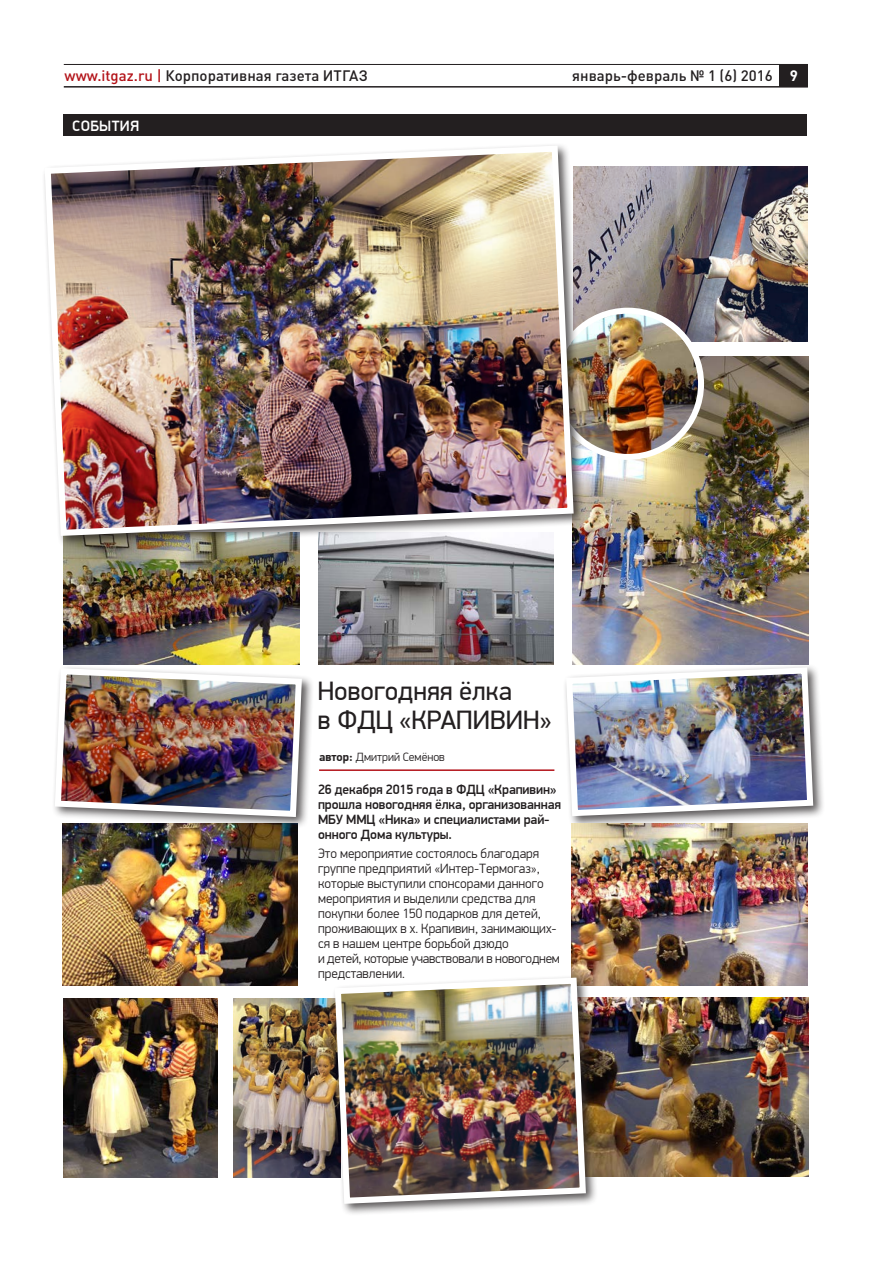
<style>
.page{position:relative;width:893px;height:1263px;background:#fff}
.page>*{position:absolute;margin:0;border:0;box-sizing:border-box;transform-origin:0 0}
.t1{font:26.7px/28.8px "PF Din Display Pro";color:#231f20}
.t2{font:500 15px "DIN Pro";color:#231f20}
.t3{font:500 15px "PF Din Display Pro";letter-spacing:.02em;color:#fff}
.t4{font:300 13.5px/15px "PF Din Display Pro";color:#231f20}
.t5{font:500 13.5px/15px "PF Din Display Pro";letter-spacing:-.01em;color:#231f20}
.t6{font:300 12px "PF Din Display Pro";color:#231f20}
.s1{color:#b31319}
.s2{font-weight:700;color:#fff}
.s3{font-weight:700}
</style>
<div class="page">
<hr style="left:64px;top:64px;width:744px;height:1px;background:#231f20">
<hr style="left:64px;top:86px;width:744px;height:2px;background:#231f20">
<div style="left:780px;top:64px;width:28px;height:23px;background:#231f20"></div>
<img style="left:63px;top:829px;width:234px;height:157px">
<div style="left:64px;top:115px;width:743px;height:21px;background:#231f20"></div>
<hr style="left:319px;top:769px;width:235px;height:2px;background:#b31319">
<div style="left:52px;top:665px;width:262px;height:164px;background:#231f20;opacity:.75"></div>
<img style="left:52px;top:665px;width:253px;height:155px">
<div style="left:563px;top:664px;width:262px;height:164px;background:#231f20;opacity:.75"></div>
<img style="left:563px;top:664px;width:253px;height:155px">
<img style="left:572px;top:356px;width:237px;height:308px">
<img style="left:233px;top:998px;width:99px;height:179px">
<img style="left:319px;top:548px;width:234px;height:116px">
<img style="left:64px;top:548px;width:235px;height:116px">
<img style="left:572px;top:824px;width:235px;height:161px">
<img style="left:598px;top:998px;width:211px;height:179px">
<img style="left:586px;top:167px;width:221px;height:175px">
<img style="left:64px;top:998px;width:154px;height:179px">
<img style="left:586px;top:311px;width:115px;height:146px">
<div style="left:552px;top:308px;width:152px;height:152px;border:6px solid #fff;border-radius:50%"></div>
<div style="left:332px;top:974px;width:266px;height:242px;background:#231f20;opacity:.75"></div>
<img style="left:332px;top:974px;width:257px;height:233px">
<div style="left:41px;top:142px;width:545px;height:406px;background:#231f20;opacity:.75"></div>
<img style="left:42px;top:142px;width:535px;height:397px">
<p class="t2" style="left:65px;top:65px;width:305px"><span class="s1">www.itgaz.ru |</span> Корпоративная газета ИТГАЗ</p>
<p class="t2" style="left:572px;top:65px;width:227px">январь-февраль № 1 (6) 2016 <span class="s2">9</span></p>
<p class="t3" style="left:72px;top:117px;width:68px">СОБЫТИЯ</p>
<h1 class="t1" style="left:318px;top:677px;width:236px">Новогодняя ёлка<br>в ФДЦ «КРАПИВИН»</h1>
<p class="t6" style="left:319px;top:750px;width:127px"><span class="s3">автор:</span> Дмитрий Семёнов</p>
<p class="t5" style="left:318px;top:782px;width:245px">26 декабря 2015 года в ФДЦ «Крапивин» прошла новогодняя ёлка, организованная МБУ ММЦ «Ника» и специалистами рай&shy;онного Дома культуры.</p>
<p class="t4" style="left:318px;top:846px;width:243px">Это мероприятие состоялось благодаря группе предприятий «Интер-Термогаз», которые выступили спонсорами данного мероприятия и выделили средства для покупки более 150 подарков для детей, проживающих в х. Крапивин, занимающих&shy;ся в нашем центре борьбой дзюдо<br>и детей, которые учавствовали в новогоднем представлении.</p>
</div>
